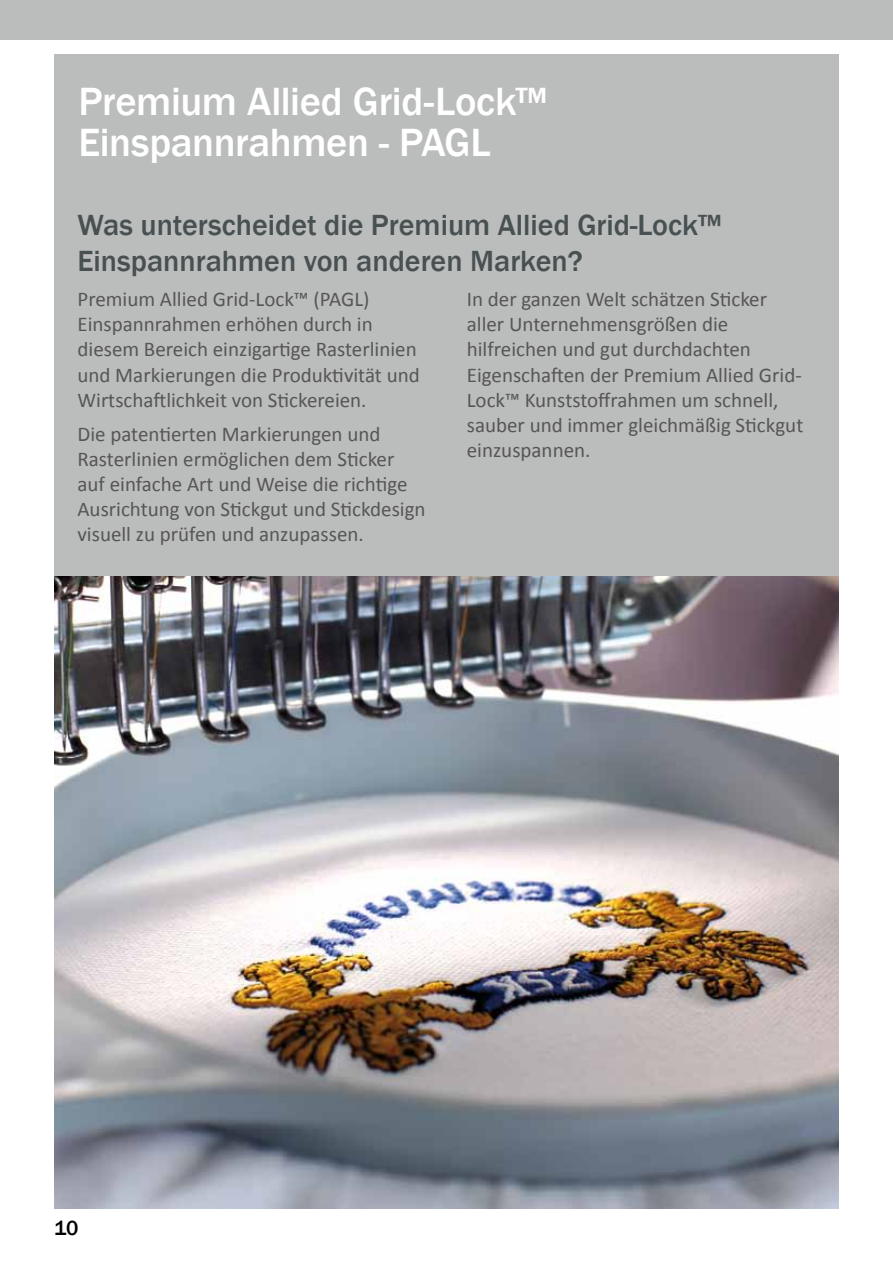
<style>
.page{position:relative;width:893px;height:1263px;background:#fff}
.page>*{position:absolute;margin:0;border:0;box-sizing:border-box;transform-origin:0 0}
.t1{font:500 40.5px/40.5px "Franklin Gothic";letter-spacing:-.01em;color:#fff}
.t2{font:500 30px/36px "Franklin Gothic";color:#485051}
.t3{font:21px/25.2px "Calibri";color:#565655}
.t4{font:500 21px "Franklin Gothic";color:#000}
</style>
<div class="page">
<img style="left:54px;top:576px;width:785px;height:633px">
<div style="left:0;top:0;width:893px;height:39px;background:#bbbcbc"></div>
<div style="left:54px;top:54px;width:785px;height:522px;background:#bbbcbc"></div>
<h1 class="t1" style="left:78px;top:82px;width:470px">Premium Allied Grid-Lock™<br>Einspannrahmen - PAGL</h1>
<h2 class="t2" style="left:77px;top:207px;width:645px">Was unterscheidet die Premium Allied Grid-Lock™<br>Einspannrahmen von anderen Marken?</h2>
<p class="t3" style="left:77px;top:286px;width:344px">Premium Allied Grid-Lock™ (PAGL)<br>Einspannrahmen erhöhen durch in diesem Bereich einzigartige Rasterlinien und Markierungen die Produktivität und Wirtschaftlichkeit von Stickereien.</p>
<p class="t3" style="left:77px;top:421px;width:350px">Die patentierten Markierungen und Rasterlinien ermöglichen dem Sticker auf einfache Art und Weise die richtige Ausrichtung von Stickgut und Stickdesign visuell zu prüfen und anzupassen.</p>
<p class="t3" style="left:467px;top:286px;width:338px">In der ganzen Welt schätzen Sticker aller Unternehmensgrößen die hilfreichen und gut durchdachten Eigenschaften der Premium Allied Grid-Lock™ Kunststoffrahmen um schnell, sauber und immer gleichmäßig Stickgut einzuspannen.</p>
<p class="t4" style="left:54px;top:1215px;width:26px">10</p>
</div>
